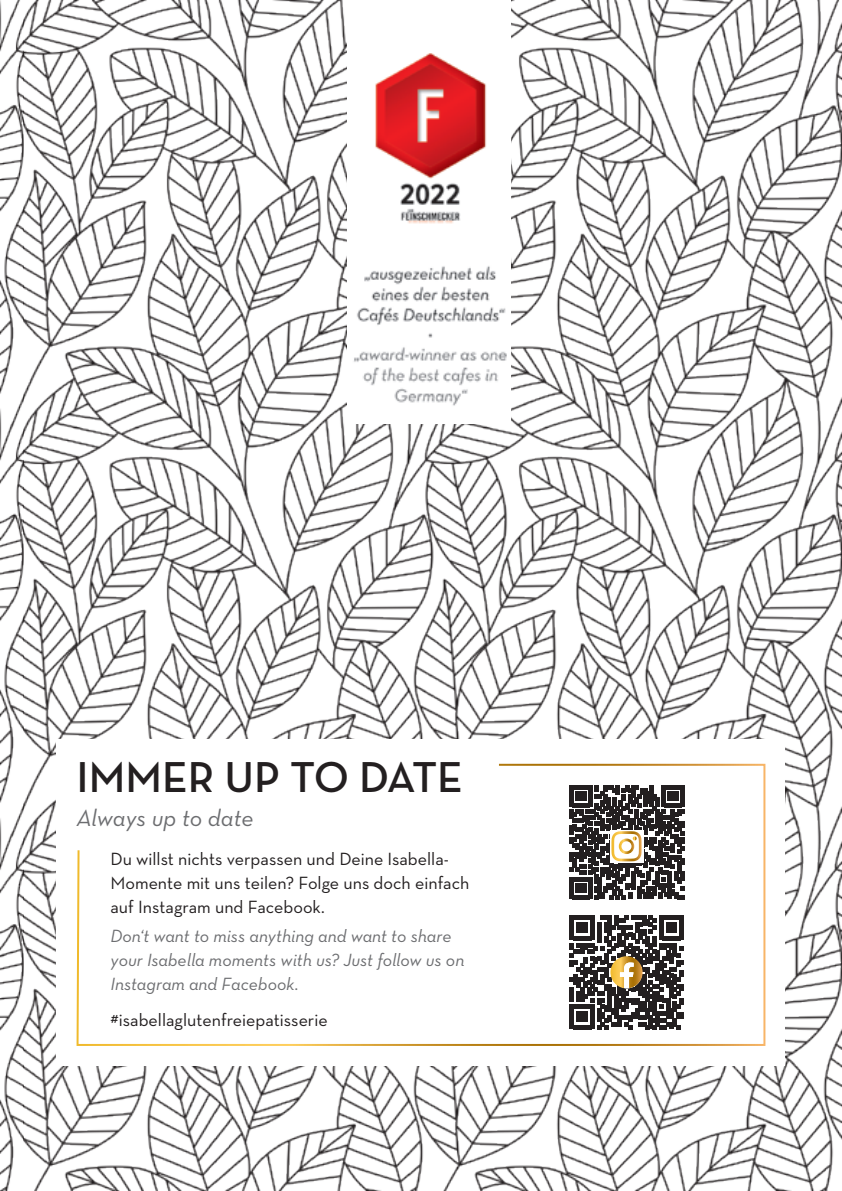
<style>
.page{position:relative;width:842px;height:1191px;background:#fff}
.page>*{position:absolute;margin:0;border:0;box-sizing:border-box;transform-origin:0 0}
.t1{font:600 44px "Neutra Text";color:#231f20}
.t2{font:24px "Neutra Text Book Italic Alt";color:#6c6d70}
.t3{font:18px "Neutra Text";color:#231f20}
.t4{font:18px "Neutra Text Book Italic Alt";color:#6c6d70}
</style>
<div class="page">
<img style="left:0;top:0;width:842px;height:1191px">
<div style="left:57px;top:739px;width:728px;height:327px;background:#fff"></div>
<svg style="left:76px;top:763px;width:690px;height:283px"></svg>
<svg style="left:570px;top:785px;width:114px;height:114px"></svg>
<svg style="left:570px;top:915px;width:114px;height:114px"></svg>
<img style="left:347px;top:0;width:163px;height:424px">
<p class="t1" style="left:77px;top:750px;width:388px">IMMER UP TO DATE</p>
<p class="t2" style="left:77px;top:803px;width:179px">Always up to date</p>
<p class="t3" style="left:111px;top:847px;width:340px">Du willst nichts verpassen und Deine Isabella-</p>
<p class="t3" style="left:111px;top:871px;width:360px">Momente mit uns teilen? Folge uns doch einfach</p>
<p class="t3" style="left:111px;top:895px;width:216px">auf Instagram und Facebook.</p>
<p class="t4" style="left:111px;top:925px;width:342px">Don‘t want to miss anything and want to share</p>
<p class="t4" style="left:111px;top:949px;width:355px">your Isabella moments with us? Just follow us on</p>
<p class="t4" style="left:111px;top:973px;width:190px">Instagram and Facebook.</p>
<p class="t3" style="left:111px;top:1008px;width:219px">#isabellaglutenfreiepatisserie</p>
</div>
